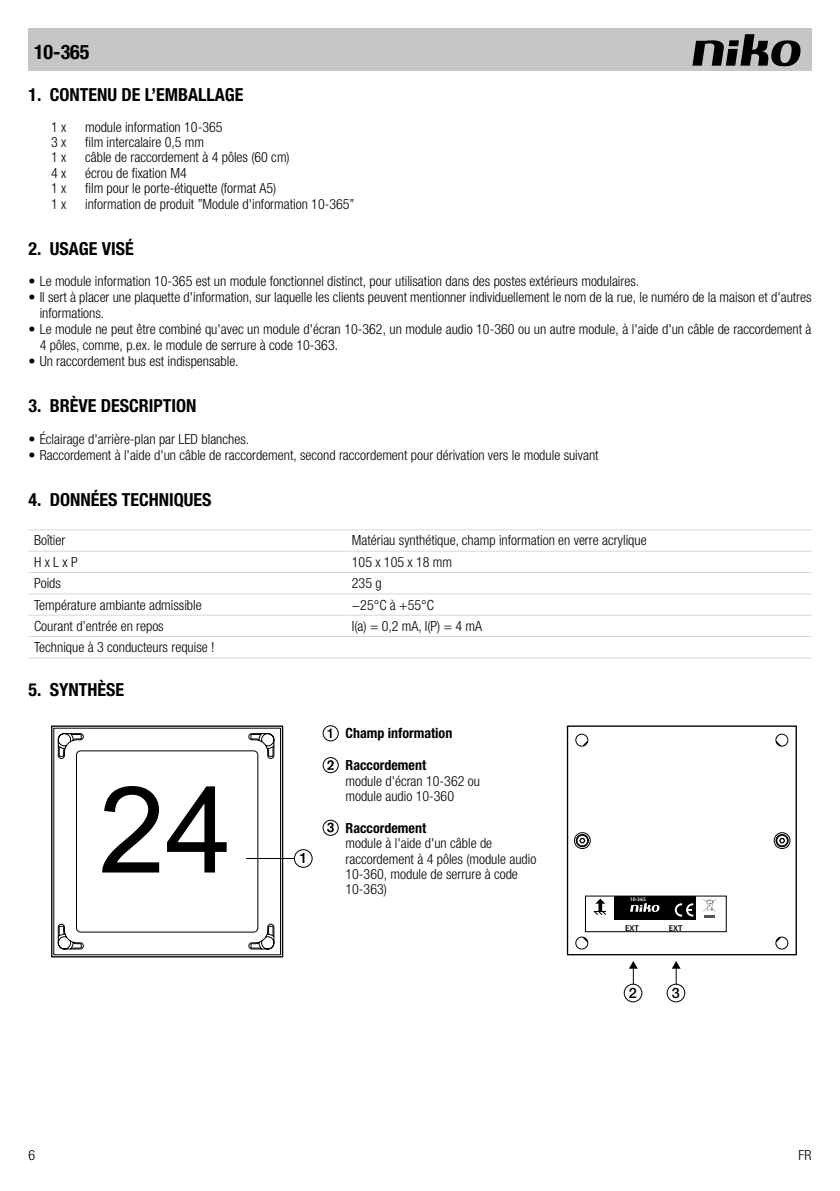
<style>
.page{position:relative;width:840px;height:1191px;background:#fff}
.page>*{position:absolute;margin:0;border:0;box-sizing:border-box;transform-origin:0 0}
.t1{font:700 condensed 20px "Helvetica Neue LT Pro";color:#000}
.t2{font:700 condensed 18px "Helvetica Neue LT Pro";color:#000}
.t3{font:500 14.4px "Helvetica Neue";color:#000}
.t4{font:300 condensed 14px/15.4px "Helvetica Neue LT Pro";color:#000}
.t5{font:700 condensed 14px "Helvetica Neue LT Pro";color:#000}
.t6{font:600 8.4px "Myriad Pro";letter-spacing:.005em;color:#000}
.t7{font:600 5.4px "Myriad Pro";color:#fff}
</style>
<div class="page">
<div style="left:28px;top:28px;width:783px;height:43px;background:#c5c6c6"></div>
<svg style="left:692px;top:34px;width:108px;height:32px"></svg>
<hr style="left:28px;top:551px;width:318px;height:1px;background:#dad8cd">
<hr style="left:346px;top:551px;width:465px;height:1px;background:#dad8cd">
<hr style="left:28px;top:572px;width:318px;height:1px;background:#dad8cd">
<hr style="left:346px;top:572px;width:465px;height:1px;background:#dad8cd">
<hr style="left:28px;top:593px;width:318px;height:1px;background:#dad8cd">
<hr style="left:346px;top:593px;width:465px;height:1px;background:#dad8cd">
<hr style="left:28px;top:615px;width:318px;height:1px;background:#dad8cd">
<hr style="left:346px;top:615px;width:465px;height:1px;background:#dad8cd">
<hr style="left:28px;top:636px;width:318px;height:1px;background:#dad8cd">
<hr style="left:346px;top:636px;width:465px;height:1px;background:#dad8cd">
<hr style="left:28px;top:529px;width:318px;height:1px;background:#dad8cd">
<hr style="left:346px;top:529px;width:465px;height:1px;background:#dad8cd">
<hr style="left:28px;top:657px;width:318px;height:1px;background:#dad8cd">
<hr style="left:346px;top:657px;width:465px;height:1px;background:#dad8cd">
<svg style="left:248px;top:733px;width:26px;height:26px"></svg>
<svg style="left:57px;top:733px;width:27px;height:26px"></svg>
<svg style="left:248px;top:923px;width:26px;height:26px"></svg>
<svg style="left:57px;top:923px;width:27px;height:26px"></svg>
<div style="left:51px;top:725px;width:232px;height:232px;border:1px solid #000"></div>
<div style="left:76px;top:750px;width:182px;height:182px;border:1px solid #000;border-radius:4px"></div>
<svg style="left:102px;top:786px;width:57px;height:86px"></svg>
<svg style="left:167px;top:786px;width:59px;height:86px"></svg>
<svg style="left:246px;top:848px;width:66px;height:20px"></svg>
<svg style="left:327px;top:728px;width:4px;height:10px"></svg>
<div style="left:322px;top:725px;width:16px;height:16px;border:1px solid #000;border-radius:50%"></div>
<svg style="left:327px;top:760px;width:6px;height:10px"></svg>
<div style="left:322px;top:757px;width:16px;height:16px;border:1px solid #000;border-radius:50%"></div>
<svg style="left:327px;top:822px;width:6px;height:10px"></svg>
<div style="left:322px;top:820px;width:16px;height:15px;border:1px solid #000;border-radius:50%"></div>
<div style="left:566px;top:725px;width:230px;height:230px;border:1px solid #000"></div>
<svg style="left:575px;top:733px;width:215px;height:216px"></svg>
<div style="left:775px;top:834px;width:13px;height:13px;border:2px solid #000;border-radius:50%"></div>
<svg style="left:778px;top:838px;width:6px;height:5px"></svg>
<div style="left:574px;top:832px;width:16px;height:16px;border:1px solid #000;border-radius:50%"></div>
<div style="left:575px;top:834px;width:13px;height:13px;border:2px solid #000;border-radius:50%"></div>
<svg style="left:579px;top:838px;width:6px;height:5px"></svg>
<div style="left:585px;top:896px;width:141px;height:36px;border:1px solid #000"></div>
<svg style="left:702px;top:898px;width:13px;height:19px"></svg>
<svg style="left:674px;top:903px;width:19px;height:13px"></svg>
<svg style="left:629px;top:903px;width:30px;height:9px"></svg>
<svg style="left:593px;top:898px;width:12px;height:16px"></svg>
<svg style="left:623px;top:961px;width:62px;height:41px"></svg>
<h1 class="t1" style="left:34px;top:40px;width:57px">10-365</h1>
<p class="t2" style="left:28px;top:83px;width:216px">1. CONTENU DE L’EMBALLAGE</p>
<p class="t4" style="left:51px;top:119px;width:17px">1 x</p>
<p class="t4" style="left:85px;top:119px;width:139px">module information 10-365</p>
<p class="t4" style="left:51px;top:134px;width:17px">3 x</p>
<p class="t4" style="left:85px;top:134px;width:120px">film intercalaire 0,5 mm</p>
<p class="t4" style="left:51px;top:150px;width:17px">1 x</p>
<p class="t4" style="left:85px;top:150px;width:206px">câble de raccordement à 4 pôles (60 cm)</p>
<p class="t4" style="left:51px;top:165px;width:17px">4 x</p>
<p class="t4" style="left:85px;top:165px;width:103px">écrou de fixation M4</p>
<p class="t4" style="left:51px;top:180px;width:17px">1 x</p>
<p class="t4" style="left:85px;top:180px;width:192px">film pour le porte-étiquette (format A5)</p>
<p class="t4" style="left:51px;top:196px;width:17px">1 x</p>
<p class="t4" style="left:85px;top:196px;width:271px">information de produit ”Module d'information 10-365”</p>
<p class="t2" style="left:28px;top:237px;width:107px">2. USAGE VISÉ</p>
<p class="t4" style="left:28px;top:273px;width:612px">• Le module information 10-365 est un module fonctionnel distinct, pour utilisation dans des postes extérieurs modulaires.</p>
<p class="t4" style="left:40px;top:289px;width:773px;line-height:16px;text-indent:-11px">• Il sert à placer une plaquette d'information, sur laquelle les clients peuvent mentionner individuellement le nom de la rue, le numéro de la maison et d'autres informations.</p>
<p class="t4" style="left:40px;top:321px;width:772px;line-height:16px;text-indent:-11px">• Le module ne peut être combiné qu'avec un module d'écran 10-362, un module audio 10-360 ou un autre module, à l'aide d'un câble de raccordement à<br>4 pôles, comme, p.ex. le module de serrure à code 10-363.</p>
<p class="t4" style="left:28px;top:353px;width:212px">• Un raccordement bus est indispensable.</p>
<p class="t2" style="left:28px;top:395px;width:169px">3. BRÈVE DESCRIPTION</p>
<p class="t4" style="left:28px;top:431px;width:222px">• Éclairage d'arrière-plan par LED blanches.</p>
<p class="t4" style="left:28px;top:447px;width:571px">• Raccordement à l'aide d'un câble de raccordement, second raccordement pour dérivation vers le module suivant</p>
<p class="t2" style="left:28px;top:489px;width:184px">4. DONNÉES TECHNIQUES</p>
<p class="t4" style="left:34px;top:533px;width:33px">Boîtier</p>
<p class="t4" style="left:351px;top:533px;width:296px">Matériau synthétique, champ information en verre acrylique</p>
<p class="t4" style="left:34px;top:554px;width:45px">H x L x P</p>
<p class="t4" style="left:351px;top:554px;width:102px">105 x 105 x 18 mm</p>
<p class="t4" style="left:34px;top:575px;width:28px">Poids</p>
<p class="t4" style="left:351px;top:575px;width:31px">235 g</p>
<p class="t4" style="left:34px;top:597px;width:169px">Température ambiante admissible</p>
<p class="t4" style="left:351px;top:597px;width:84px">−25°C à +55°C</p>
<p class="t4" style="left:34px;top:618px;width:131px">Courant d’entrée en repos</p>
<p class="t4" style="left:351px;top:618px;width:132px">I(a) = 0,2 mA, I(P) = 4 mA</p>
<p class="t4" style="left:34px;top:639px;width:182px">Technique à 3 conducteurs requise !</p>
<p class="t2" style="left:28px;top:679px;width:97px">5. SYNTHÈSE</p>
<p class="t3" style="left:299px;top:846px;width:9px">1</p>
<p class="t5" style="left:345px;top:725px;width:108px">Champ information</p>
<p class="t5" style="left:345px;top:756px;width:82px">Raccordement</p>
<p class="t4" style="left:345px;top:773px;width:136px">module d'écran 10-362 ou module audio 10-360</p>
<p class="t5" style="left:345px;top:819px;width:82px">Raccordement</p>
<p class="t4" style="left:345px;top:835px;width:192px">module à l'aide d'un câble de raccordement à 4 pôles (module audio<br>10-360, module de serrure à code<br>10-363)</p>
<p class="t7" style="left:629px;top:896px;width:18px">10-365</p>
<p class="t6" style="left:624px;top:923px;width:15px">EXT</p>
<p class="t6" style="left:668px;top:923px;width:15px">EXT</p>
<p class="t3" style="left:628px;top:981px;width:9px">2</p>
<p class="t3" style="left:671px;top:981px;width:9px">3</p>
<p class="t4" style="left:28px;top:1147px;width:8px">6</p>
<p class="t4" style="left:798px;top:1147px;width:14px">FR</p>
</div>
